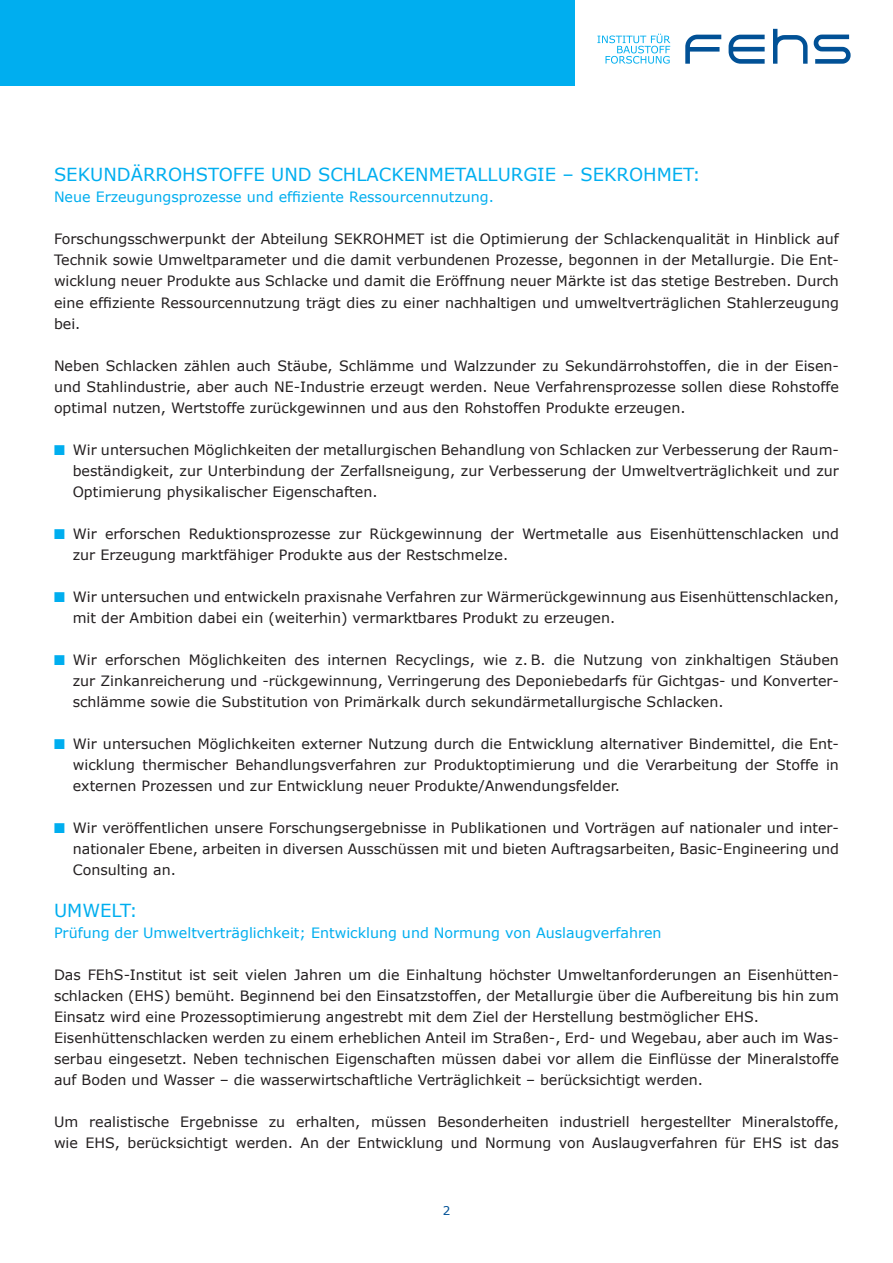
<style>
.page{position:relative;width:893px;height:1263px;background:#fff}
.page>*{position:absolute;margin:0;border:0;box-sizing:border-box;transform-origin:0 0}
.t1{font:18px "Verdana";color:#00aeef}
.t2{font:14.25px/21px "Verdana";color:#231f20;text-align:justify}
.t3{font:14.25px "Verdana";color:#00aeef}
.t4{font:12px "Verdana";color:#015196}
.s1{color:#00aeef}
</style>
<div class="page">
<svg style="left:685px;top:35px;width:36px;height:29px"></svg>
<svg style="left:729px;top:35px;width:36px;height:29px"></svg>
<svg style="left:773px;top:29px;width:35px;height:35px"></svg>
<svg style="left:814px;top:35px;width:37px;height:29px"></svg>
<svg style="left:597px;top:34px;width:73px;height:30px"></svg>
<div style="left:0;top:0;width:574px;height:85px;background:#00aeef"></div>
<p class="t1" style="left:54px;top:163px;width:648px">SEKUNDÄRROHSTOFFE UND SCHLACKENMETALLURGIE – SEKROHMET:</p>
<p class="t3" style="left:54px;top:188px;width:441px">Neue Erzeugungsprozesse und effiziente Ressourcennutzung.</p>
<p class="t2" style="left:54px;top:229px;width:786px">Forschungsschwerpunkt der Abteilung SEKROHMET ist die Optimierung der Schlackenqualität in Hinblick auf Technik sowie Umweltparameter und die damit verbundenen Prozesse, begonnen in der Metallurgie. Die Ent&shy;wicklung neuer Produkte aus Schlacke und damit die Eröffnung neuer Märkte ist das stetige Bestreben. Durch eine effiziente Ressourcennutzung trägt dies zu einer nachhaltigen und umweltverträglichen Stahlerzeugung bei.</p>
<p class="t2" style="left:54px;top:355px;width:786px">Neben Schlacken zählen auch Stäube, Schlämme und Walzzunder zu Sekundärrohstoffen, die in der Eisen&shy;und Stahlindustrie, aber auch NE-Industrie erzeugt werden. Neue Verfahrensprozesse sollen diese Rohstoffe optimal nutzen, Wertstoffe zurückgewinnen und aus den Rohstoffen Produkte erzeugen.</p>
<p class="t2" style="left:73px;top:439px;width:768px;text-indent:-19px"><span class="s1">■</span> Wir untersuchen Möglichkeiten der metallurgischen Behandlung von Schlacken zur Verbesserung der Raum&shy;beständigkeit, zur Unterbindung der Zerfallsneigung, zur Verbesserung der Umweltverträglichkeit und zur Optimierung physikalischer Eigenschaften.</p>
<p class="t2" style="left:73px;top:523px;width:768px;text-indent:-19px"><span class="s1">■</span> Wir erforschen Reduktionsprozesse zur Rückgewinnung der Wertmetalle aus Eisenhüttenschlacken und zur Erzeugung marktfähiger Produkte aus der Restschmelze.</p>
<p class="t2" style="left:73px;top:586px;width:768px;text-indent:-19px"><span class="s1">■</span> Wir untersuchen und entwickeln praxisnahe Verfahren zur Wärmerückgewinnung aus Eisenhüttenschlacken, mit der Ambition dabei ein (weiterhin) vermarktbares Produkt zu erzeugen.</p>
<p class="t2" style="left:73px;top:649px;width:768px;text-indent:-19px"><span class="s1">■</span> Wir erforschen Möglichkeiten des internen Recyclings, wie z. B. die Nutzung von zinkhaltigen Stäuben zur Zinkanreicherung und -rückgewinnung, Verringerung des Deponiebedarfs für Gichtgas- und Konverter&shy;schlämme sowie die Substitution von Primärkalk durch sekundärmetallurgische Schlacken.</p>
<p class="t2" style="left:73px;top:733px;width:768px;text-indent:-19px"><span class="s1">■</span> Wir untersuchen Möglichkeiten externer Nutzung durch die Entwicklung alternativer Bindemittel, die Ent&shy;wicklung thermischer Behandlungsverfahren zur Produktoptimierung und die Verarbeitung der Stoffe in externen Prozessen und zur Entwicklung neuer Produkte/Anwendungsfelder.</p>
<p class="t2" style="left:73px;top:817px;width:768px;text-indent:-19px"><span class="s1">■</span> Wir veröffentlichen unsere Forschungsergebnisse in Publikationen und Vorträgen auf nationaler und inter&shy;nationaler Ebene, arbeiten in diversen Ausschüssen mit und bieten Auftragsarbeiten, Basic-Engineering und Consulting an.</p>
<p class="t1" style="left:54px;top:898px;width:85px">UMWELT:</p>
<p class="t3" style="left:54px;top:923px;width:609px">Prüfung der Umweltverträglichkeit; Entwicklung und Normung von Auslaugverfahren</p>
<p class="t2" style="left:54px;top:964px;width:786px;text-align:left">Das FEhS-Institut ist seit vielen Jahren um die Einhaltung höchster Umweltanforderungen an Eisenhütten&shy;schlacken (EHS) bemüht. Beginnend bei den Einsatzstoffen, der Metallurgie über die Aufbereitung bis hin zum Einsatz wird eine Prozessoptimierung angestrebt mit dem Ziel der Herstellung bestmöglicher EHS.<br>Eisenhüttenschlacken werden zu einem erheblichen Anteil im Straßen-, Erd- und Wegebau, aber auch im Was&shy;serbau eingesetzt. Neben technischen Eigenschaften müssen dabei vor allem die Einflüsse der Mineralstoffe auf Boden und Wasser – die wasserwirtschaftliche Verträglichkeit – berücksichtigt werden.</p>
<p class="t2" style="left:54px;top:1111px;width:786px">Um realistische Ergebnisse zu erhalten, müssen Besonderheiten industriell hergestellter Mineralstoffe, wie EHS, berücksichtigt werden. An der Entwicklung und Normung von Auslaugverfahren für EHS ist das</p>
<p class="t4" style="left:443px;top:1203px;width:9px">2</p>
</div>
